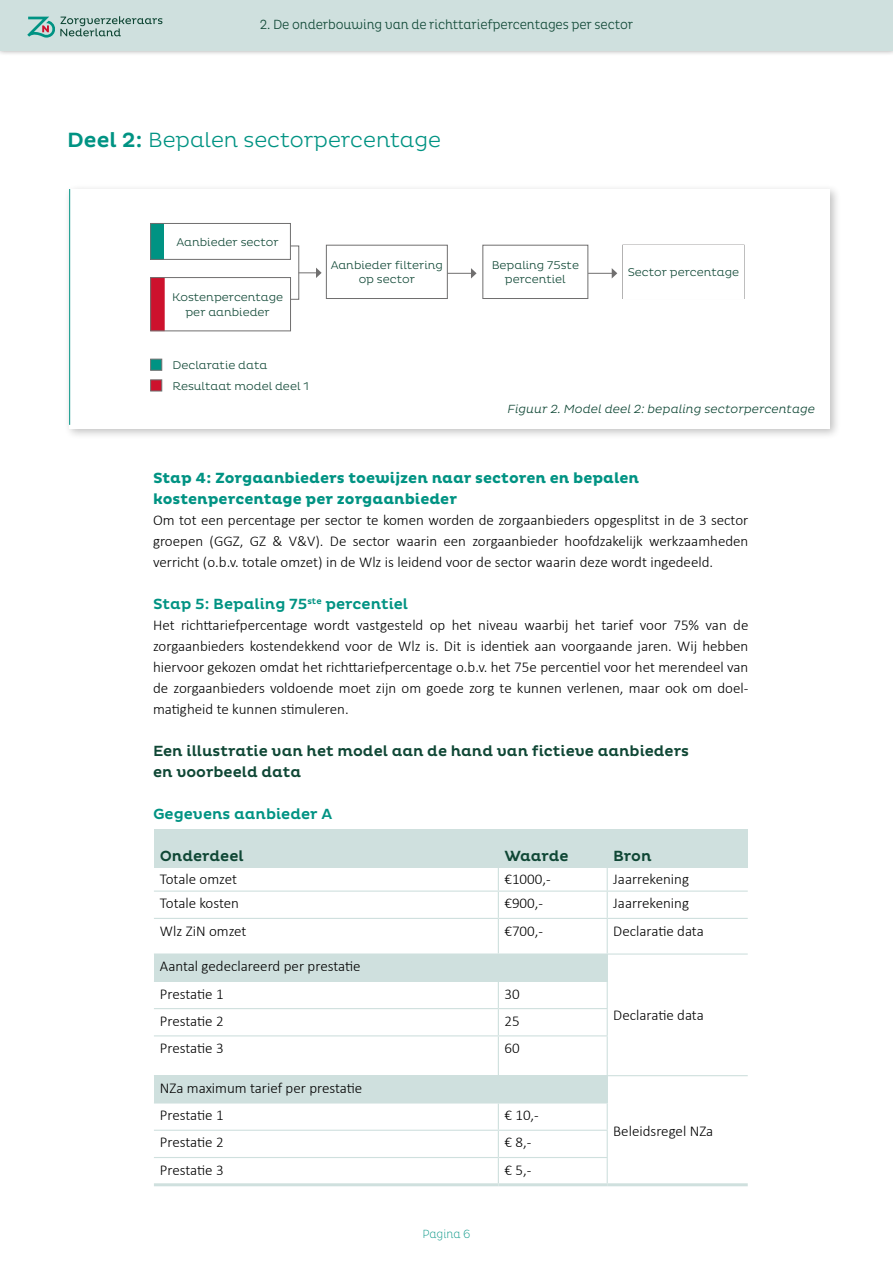
<style>
.page{position:relative;width:893px;height:1263px;background:#fff}
.page>*{position:absolute;margin:0;border:0;box-sizing:border-box;transform-origin:0 0}
.t1{font:300 21px "Pluto";color:#009383}
.t2{font:300 15px/21px "Calibri";color:#000;text-align:justify}
.t3{font:500 15px/21px "Pluto";color:#0f4735}
.t4{font:700 15px/21px "Pluto";color:#009383}
.t5{font:500 15px "Pluto";color:#009383}
.t6{font:300 13.5px "Pluto Cond";letter-spacing:-.01em;color:#0f4735}
.t7{font:italic 300 12px "Pluto";color:#0f4735}
.t8{font:200 12px "Pluto Cond";color:#009383}
.t9{font:300 11.4px/14.2px "Pluto";color:#0f4735;text-align:center}
.s1{font-weight:500}
</style>
<div class="page">
<div style="left:63px;top:183px;width:778px;height:257px;background:#000;opacity:.25"></div>
<div style="left:0;top:0;width:893px;height:56px;background:#000;opacity:.4"></div>
<div style="left:0;top:0;width:893px;height:50px;background:#cfe0de"></div>
<svg style="left:27px;top:16px;width:135px;height:22px"></svg>
<div style="left:69px;top:189px;width:761px;height:239px;background:#fff"></div>
<div style="left:150px;top:380px;width:12px;height:11px;background:#cd122d;border:1px solid #706f6f"></div>
<div style="left:150px;top:359px;width:12px;height:11px;background:#009383;border:1px solid #706f6f"></div>
<hr style="left:69px;top:189px;width:1px;height:236px;background:#009383">
<div style="left:290px;top:246px;width:9px;height:53px;border:1px solid #706f6f"></div>
<div style="left:150px;top:223px;width:14px;height:37px;background:#009383"></div>
<div style="left:150px;top:223px;width:141px;height:37px;border:1px solid #706f6f"></div>
<div style="left:150px;top:278px;width:14px;height:53px;background:#cd122d"></div>
<div style="left:150px;top:277px;width:141px;height:54px;border:1px solid #706f6f"></div>
<svg style="left:299px;top:268px;width:23px;height:10px"></svg>
<svg style="left:448px;top:268px;width:29px;height:10px"></svg>
<div style="left:326px;top:245px;width:122px;height:54px;border:1px solid #706f6f"></div>
<div style="left:483px;top:245px;width:105px;height:54px;border:1px solid #706f6f"></div>
<svg style="left:588px;top:268px;width:29px;height:10px"></svg>
<div style="left:154px;top:829px;width:344px;height:38px;background:#cfe0de"></div>
<div style="left:498px;top:829px;width:109px;height:38px;background:#cfe0de"></div>
<div style="left:607px;top:829px;width:141px;height:38px;background:#cfe0de"></div>
<div style="left:154px;top:954px;width:453px;height:27px;background:#cfe0de"></div>
<div style="left:154px;top:1076px;width:453px;height:27px;background:#cfe0de"></div>
<hr style="left:607px;top:1183px;width:141px;height:3px;background:#cfe0de">
<hr style="left:154px;top:1183px;width:344px;height:3px;background:#cfe0de">
<hr style="left:498px;top:1183px;width:109px;height:3px;background:#cfe0de">
<hr style="left:154px;top:890px;width:344px;height:2px;background:#cfe0de">
<hr style="left:498px;top:890px;width:109px;height:2px;background:#cfe0de">
<hr style="left:607px;top:890px;width:141px;height:2px;background:#cfe0de">
<hr style="left:154px;top:918px;width:344px;height:1px;background:#cfe0de">
<hr style="left:498px;top:918px;width:109px;height:1px;background:#cfe0de">
<hr style="left:607px;top:918px;width:141px;height:1px;background:#cfe0de">
<hr style="left:154px;top:953px;width:344px;height:1px;background:#cfe0de">
<hr style="left:498px;top:953px;width:109px;height:1px;background:#cfe0de">
<hr style="left:607px;top:953px;width:141px;height:1px;background:#cfe0de">
<hr style="left:154px;top:981px;width:344px;height:1px;background:#cfe0de">
<hr style="left:498px;top:981px;width:110px;height:1px;background:#cfe0de">
<hr style="left:154px;top:1008px;width:344px;height:1px;background:#cfe0de">
<hr style="left:498px;top:1008px;width:110px;height:1px;background:#cfe0de">
<hr style="left:154px;top:1035px;width:344px;height:1px;background:#cfe0de">
<hr style="left:498px;top:1035px;width:110px;height:1px;background:#cfe0de">
<hr style="left:154px;top:1075px;width:344px;height:1px;background:#cfe0de">
<hr style="left:498px;top:1075px;width:109px;height:1px;background:#cfe0de">
<hr style="left:607px;top:1075px;width:141px;height:1px;background:#cfe0de">
<hr style="left:154px;top:1130px;width:344px;height:1px;background:#cfe0de">
<hr style="left:498px;top:1130px;width:110px;height:1px;background:#cfe0de">
<hr style="left:154px;top:1157px;width:344px;height:1px;background:#cfe0de">
<hr style="left:498px;top:1157px;width:110px;height:1px;background:#cfe0de">
<svg style="left:498px;top:867px;width:1px;height:51px"></svg>
<svg style="left:607px;top:867px;width:1px;height:51px"></svg>
<hr style="left:498px;top:919px;width:1px;height:34px;background:#cfe0de">
<hr style="left:607px;top:919px;width:1px;height:34px;background:#cfe0de">
<svg style="left:498px;top:982px;width:1px;height:53px"></svg>
<svg style="left:607px;top:954px;width:1px;height:81px"></svg>
<hr style="left:498px;top:1036px;width:1px;height:39px;background:#cfe0de">
<hr style="left:607px;top:1036px;width:1px;height:39px;background:#cfe0de">
<svg style="left:498px;top:1103px;width:1px;height:80px"></svg>
<svg style="left:607px;top:1076px;width:1px;height:107px"></svg>
<p class="t6" style="left:260px;top:17px;width:375px">2. De onderbouwing van de richttariefpercentages per sector</p>
<h1 class="t1" style="left:67px;top:128px;width:375px"><span class="s1">Deel 2:</span> Bepalen sectorpercentage</h1>
<p class="t9" style="left:176px;top:235px;width:104px">Aanbieder sector</p>
<p class="t9" style="left:172px;top:290px;width:113px">Kostenpercentage per aanbieder</p>
<p class="t9" style="left:172px;top:355px;width:138px;line-height:21px;text-align:left">Declaratie data<br>Resultaat model deel 1</p>
<p class="t9" style="left:331px;top:258px;width:114px">Aanbieder filtering op sector</p>
<p class="t9" style="left:492px;top:258px;width:89px">Bepaling 75ste percentiel</p>
<p class="t9" style="left:628px;top:265px;width:113px">Sector percentage</p>
<p class="t7" style="left:508px;top:402px;width:309px">Figuur 2. Model deel 2: bepaling sectorpercentage</p>
<p class="t4" style="left:153px;top:468px;width:488px">Stap 4: Zorgaanbieders toewijzen naar sectoren en bepalen kostenpercentage per zorgaanbieder</p>
<p class="t2" style="left:153px;top:509px;width:597px">Om tot een percentage per sector te komen worden de zorgaanbieders opgesplitst in de 3 sector groepen (GGZ, GZ &amp; V&amp;V). De sector waarin een zorgaanbieder hoofdzakelijk werkzaamheden verricht (o.b.v. totale omzet) in de Wlz is leidend voor de sector waarin deze wordt ingedeeld.</p>
<p class="t5" style="left:153px;top:595px;width:257px">Stap 5: Bepaling 75<sup>ste</sup> percentiel</p>
<p class="t2" style="left:153px;top:614px;width:597px">Het richttariefpercentage wordt vastgesteld op het niveau waarbij het tarief voor 75% van de zorgaanbieders kostendekkend voor de Wlz is. Dit is identiek aan voorgaande jaren. Wij hebben hiervoor gekozen omdat het richttariefpercentage o.b.v. het 75e percentiel voor het merendeel van de zorgaanbieders voldoende moet zijn om goede zorg te kunnen verlenen, maar ook om doel&shy;matigheid te kunnen stimuleren.</p>
<p class="t3" style="left:153px;top:741px;width:537px">Een illustratie van het model aan de hand van fictieve aanbieders en voorbeeld data</p>
<p class="t5" style="left:153px;top:805px;width:181px">Gegevens aanbieder A</p>
<p class="t3" style="left:160px;top:846px;width:85px">Onderdeel</p>
<p class="t3" style="left:504px;top:846px;width:66px">Waarde</p>
<p class="t3" style="left:613px;top:846px;width:40px">Bron</p>
<p class="t2" style="left:160px;top:869px;width:79px">Totale omzet</p>
<p class="t2" style="left:504px;top:869px;width:48px">€1000,-</p>
<p class="t2" style="left:613px;top:869px;width:77px">Jaarrekening</p>
<p class="t2" style="left:160px;top:893px;width:81px">Totale kosten</p>
<p class="t2" style="left:504px;top:893px;width:40px">€900,-</p>
<p class="t2" style="left:613px;top:893px;width:77px">Jaarrekening</p>
<p class="t2" style="left:160px;top:920px;width:88px">Wlz ZiN omzet</p>
<p class="t2" style="left:504px;top:920px;width:40px">€700,-</p>
<p class="t2" style="left:613px;top:920px;width:92px">Declaratie data</p>
<p class="t2" style="left:160px;top:956px;width:202px">Aantal gedeclareerd per prestatie</p>
<p class="t2" style="left:613px;top:1005px;width:92px">Declaratie data</p>
<p class="t2" style="left:160px;top:983px;width:65px">Prestatie 1</p>
<p class="t2" style="left:504px;top:983px;width:17px">30</p>
<p class="t2" style="left:160px;top:1010px;width:65px">Prestatie 2</p>
<p class="t2" style="left:504px;top:1010px;width:17px">25</p>
<p class="t2" style="left:160px;top:1037px;width:65px">Prestatie 3</p>
<p class="t2" style="left:504px;top:1037px;width:17px">60</p>
<p class="t2" style="left:160px;top:1077px;width:204px">NZa maximum tarief per prestatie</p>
<p class="t2" style="left:160px;top:1104px;width:65px">Prestatie 1</p>
<p class="t2" style="left:504px;top:1104px;width:36px">€ 10,-</p>
<p class="t2" style="left:160px;top:1132px;width:65px">Prestatie 2</p>
<p class="t2" style="left:504px;top:1132px;width:28px">€ 8,-</p>
<p class="t2" style="left:160px;top:1159px;width:65px">Prestatie 3</p>
<p class="t2" style="left:504px;top:1159px;width:28px">€ 5,-</p>
<p class="t8" style="left:422px;top:1227px;width:50px">Pagina 6</p>
<p class="t2" style="left:613px;top:1120px;width:101px">Beleidsregel NZa</p>
</div>
